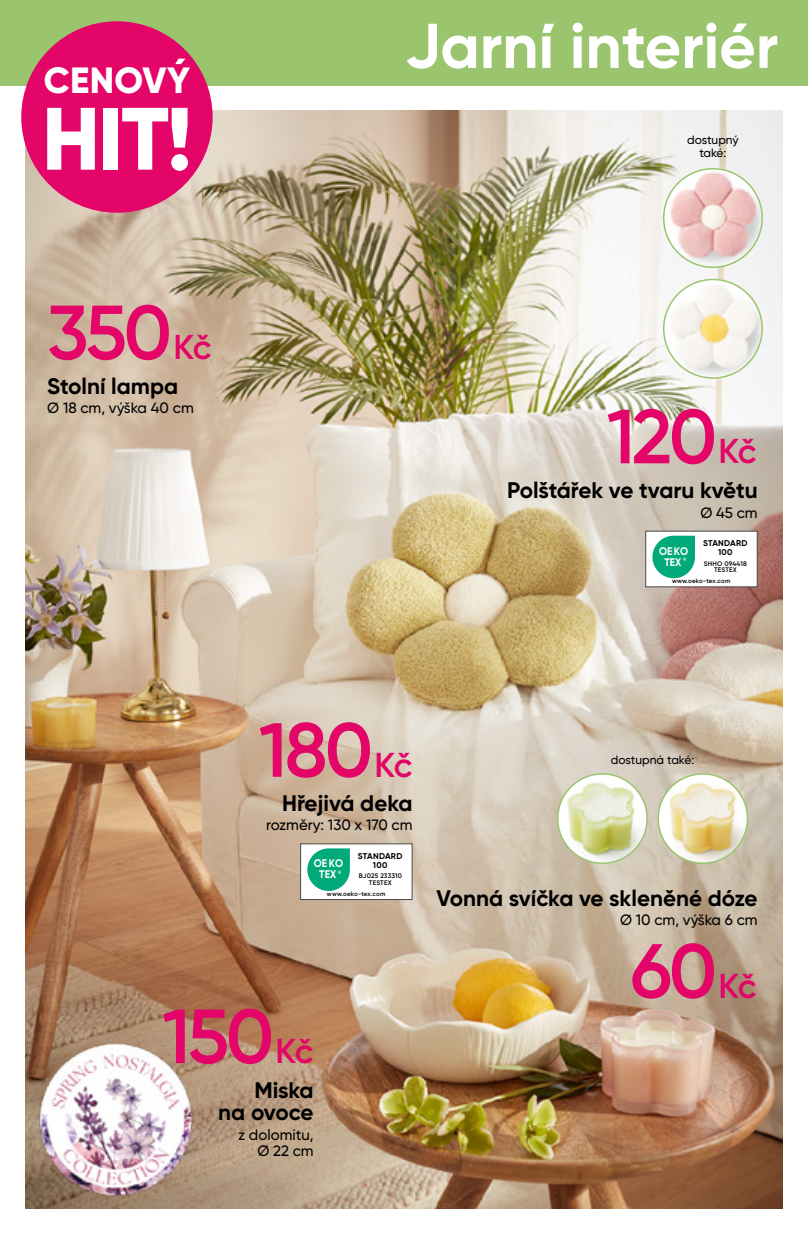
<style>
.page{position:relative;width:808px;height:1234px;background:#fff}
.page>*{position:absolute;margin:0;border:0;box-sizing:border-box;transform-origin:0 0}
.t1{font:800 88.2px "Gilroy";color:#fff}
.t2{font:600 76.5px "Gilroy";letter-spacing:-.045em;color:#e30567}
.t3{font:700 63px "Gilroy";color:#fff}
.t4{font:800 36.45px "Gilroy";letter-spacing:.01em;color:#fff}
.t5{font:700 22.5px/22.5px "Gilroy";color:#000;text-align:right}
.t6{font:500 15px/16.8px "Gilroy";color:#000;text-align:right}
.t7{font:500 12px/13.5px "Gilroy";color:#000;text-align:center}
.t8{font:700 11.1px/10.9px "Gilroy";color:#fff;text-align:center;scale:.92 1}
.t9{font:700 8.4px/8.7px "Gilroy";letter-spacing:.03em;color:#000;text-align:center}
.t10{font:600 6.6px/6.6px "Gilroy";letter-spacing:.03em;color:#000;text-align:center}
.t11{font:600 6.3px "Gilroy";letter-spacing:.03em;color:#000}
.t12{font:700 4.95px "Gilroy";color:#fff}
.s1{font-size:34.5px}
</style>
<div class="page">
<img style="left:26px;top:110px;width:756px;height:1097px">
<div style="left:0;top:0;width:808px;height:85px;background:#9bc46f"></div>
<img style="left:29px;top:1031px;width:172px;height:174px">
<div style="left:21px;top:21px;width:192px;height:192px;background:#e30567;border-radius:50%"></div>
<svg style="left:175px;top:59px;width:10px;height:5px"></svg>
<img style="left:664px;top:169px;width:98px;height:98px">
<div style="left:663px;top:168px;width:100px;height:100px;border:2px solid #9bc46f;border-radius:50%"></div>
<img style="left:664px;top:279px;width:98px;height:98px">
<div style="left:663px;top:279px;width:100px;height:100px;border:2px solid #9bc46f;border-radius:50%"></div>
<img style="left:558px;top:773px;width:89px;height:90px;border-radius:45px">
<div style="left:557px;top:773px;width:91px;height:90px;border:2px solid #9bc46f;border-radius:50%"></div>
<img style="left:658px;top:773px;width:89px;height:90px;border-radius:45px">
<div style="left:657px;top:773px;width:91px;height:90px;border:2px solid #9bc46f;border-radius:50%"></div>
<div style="left:300px;top:843px;width:113px;height:56px;background:#fff;border:1px solid #4a4a49"></div>
<div style="left:307px;top:848px;width:43px;height:42px;background:#00a97a;border-radius:21px"></div>
<div style="left:645px;top:530px;width:113px;height:57px;background:#fff;border:1px solid #4a4a49"></div>
<div style="left:652px;top:535px;width:43px;height:43px;background:#00a97a;border-radius:21px"></div>
<h3 class="t4" style="left:44px;top:58px;width:148px">CENOVY</h3>
<h1 class="t1" style="left:42px;top:83px;width:152px">HIT!</h1>
<h2 class="t2" style="left:47px;top:285px;width:166px">350<span class="s1">Kč</span></h2>
<p class="t5" style="left:47px;top:374px;width:132px">Stolní lampa</p>
<p class="t6" style="left:47px;top:399px;width:148px">Ø 18 cm, výška 40 cm</p>
<h3 class="t3" style="left:405px;top:6px;width:375px">Jarní interiér</h3>
<p class="t7" style="left:687px;top:133px;width:53px">dostupný také:</p>
<h2 class="t2" style="left:607px;top:389px;width:151px">120<span class="s1">Kč</span></h2>
<p class="t5" style="left:507px;top:478px;width:252px">Polštářek ve tvaru květu</p>
<p class="t6" style="left:700px;top:503px;width:59px">Ø 45 cm</p>
<p class="t9" style="left:703px;top:538px;width:46px">STANDARD<br>100</p>
<p class="t10" style="left:704px;top:560px;width:44px">SHHO 094418<br>TESTEX</p>
<p class="t11" style="left:672px;top:577px;width:60px">www.oeko-tex.com</p>
<p class="t8" style="left:659px;top:545px;width:33px">OEKO<br>TEX</p>
<p class="t12" style="left:683px;top:556px;width:5px">®</p>
<h2 class="t2" style="left:259px;top:702px;width:155px">180<span class="s1">Kč</span></h2>
<p class="t5" style="left:282px;top:791px;width:132px">Hřejivá deka</p>
<p class="t6" style="left:266px;top:816px;width:148px">rozměry: 130 x 170 cm</p>
<p class="t8" style="left:314px;top:857px;width:33px">OEKO<br>TEX</p>
<p class="t9" style="left:358px;top:851px;width:46px">STANDARD<br>100</p>
<p class="t10" style="left:359px;top:872px;width:45px">BJ025 233310<br>TESTEX</p>
<p class="t11" style="left:327px;top:889px;width:60px">www.oeko-tex.com</p>
<p class="t12" style="left:338px;top:868px;width:5px">®</p>
<p class="t7" style="left:611px;top:752px;width:85px">dostupná také:</p>
<p class="t5" style="left:436px;top:886px;width:323px">Vonná svíčka ve skleněné dóze</p>
<p class="t6" style="left:620px;top:911px;width:139px">Ø 10 cm, výška 6 cm</p>
<h2 class="t2" style="left:630px;top:923px;width:128px">60<span class="s1">Kč</span></h2>
<h2 class="t2" style="left:162px;top:988px;width:153px">150<span class="s1">Kč</span></h2>
<p class="t5" style="left:218px;top:1077px;width:97px">Miska<br>na ovoce</p>
<p class="t6" style="left:238px;top:1125px;width:77px">z dolomitu,<br>Ø 22 cm</p>
</div>
